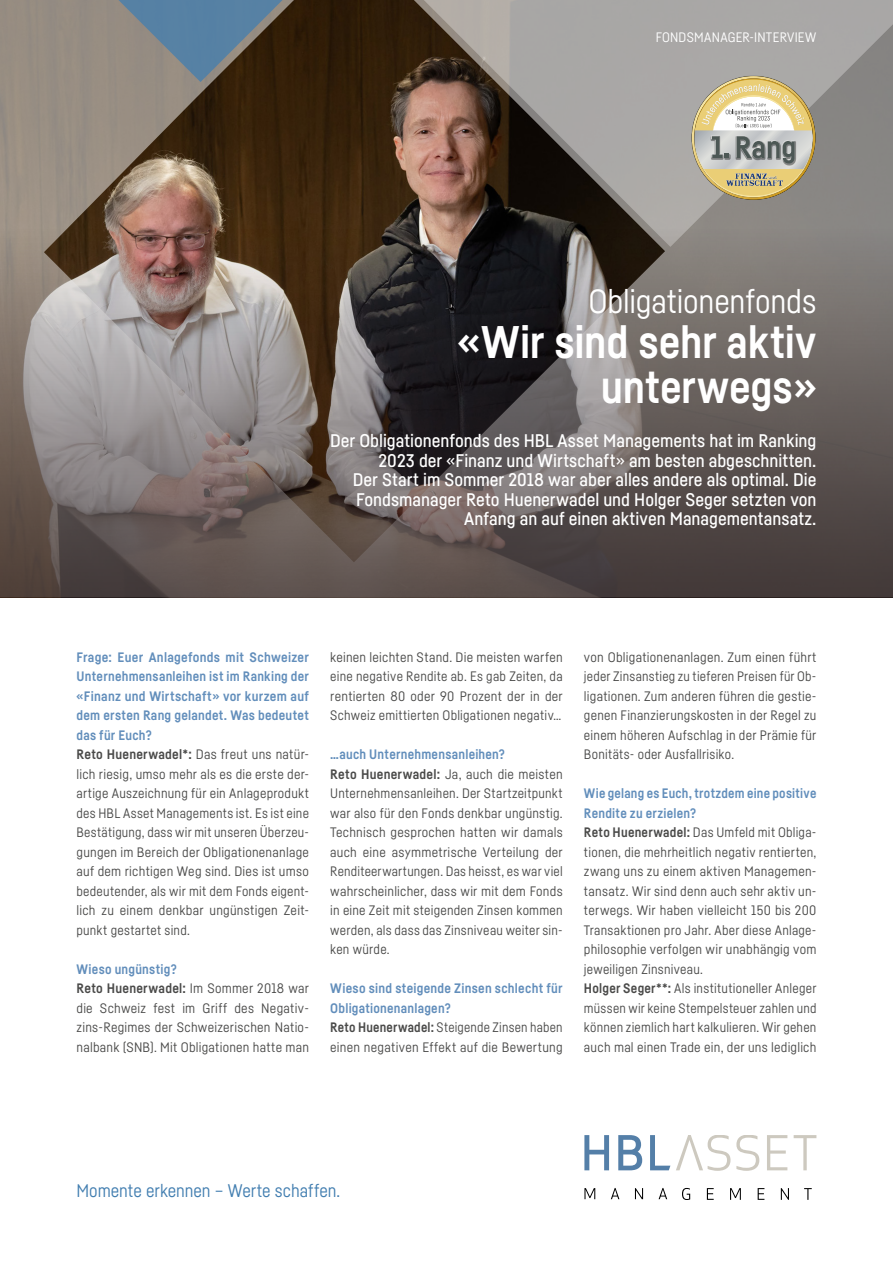
<style>
.page{position:relative;width:893px;height:1263px;background:#fff}
.page>*{position:absolute;margin:0;border:0;box-sizing:border-box;transform-origin:0 0}
.t1{font:700 45px/45px "Fabrikat";letter-spacing:-.005em;color:#fff;text-align:right}
.t2{font:33px "Fabrikat";letter-spacing:-.005em;color:#fff}
.t3{font:500 18px/19.5px "Fabrikat";color:#fff;text-align:right}
.t4{font:18px "Fabrikat";letter-spacing:-.005em;color:#427eb0}
.t5{font:13.5px/19.5px "Fabrikat";letter-spacing:.015em;color:#4a4a49}
.t6{font:700 13.5px/19.5px "Fabrikat";letter-spacing:.015em;color:#628ebb}
.t7{font:13.5px "Fabrikat";letter-spacing:.015em;color:#fff}
.s1{font-weight:700;color:#628ebb}
.s2{font-weight:700}
.s3{color:#4a4a49}
.s4{font-weight:400;color:#4a4a49}
</style>
<div class="page">
<svg style="left:0;top:0;width:361px;height:229px;background:#6f5d4b"></svg>
<svg style="left:361px;top:0;width:532px;height:229px;background:#827872"></svg>
<svg style="left:54px;top:0;width:293px;height:82px;background:#636564"></svg>
<svg style="left:0;top:229px;width:893px;height:368px;background:#685f5d"></svg>
<svg style="left:584px;top:1188px;width:11px;height:11px"></svg>
<svg style="left:611px;top:1188px;width:8px;height:11px"></svg>
<svg style="left:635px;top:1188px;width:8px;height:11px"></svg>
<svg style="left:659px;top:1188px;width:8px;height:11px"></svg>
<svg style="left:682px;top:1188px;width:8px;height:11px"></svg>
<svg style="left:707px;top:1188px;width:7px;height:11px"></svg>
<svg style="left:730px;top:1188px;width:11px;height:11px"></svg>
<svg style="left:758px;top:1188px;width:6px;height:11px"></svg>
<svg style="left:781px;top:1188px;width:8px;height:11px"></svg>
<svg style="left:804px;top:1188px;width:8px;height:11px"></svg>
<svg style="left:584px;top:1135px;width:25px;height:35px"></svg>
<svg style="left:618px;top:1135px;width:24px;height:35px"></svg>
<svg style="left:650px;top:1135px;width:20px;height:35px"></svg>
<svg style="left:736px;top:1135px;width:23px;height:36px"></svg>
<svg style="left:767px;top:1135px;width:20px;height:35px"></svg>
<svg style="left:794px;top:1135px;width:22px;height:35px"></svg>
<svg style="left:676px;top:1135px;width:54px;height:36px"></svg>
<svg style="left:692px;top:76px;width:123px;height:124px;background:#c6bea2"></svg>
<img style="left:727px;top:174px;width:56px;height:11px">
<p class="t7" style="left:656px;top:29px;width:162px">FONDSMANAGER-INTERVIEW</p>
<h2 class="t2" style="left:588px;top:282px;width:229px">Obligationenfonds</h2>
<h1 class="t1" style="left:458px;top:319px;width:360px">«Wir sind sehr aktiv unterwegs»</h1>
<p class="t3" style="left:330px;top:430px;width:488px">Der Obligationenfonds des HBL Asset Managements hat im Ranking 2023 der «Finanz und Wirtschaft» am besten abgeschnitten.<br>Der Start im Sommer 2018 war aber alles andere als optimal. Die Fondsmanager Reto Huenerwadel und Holger Seger setzten von Anfang an auf einen aktiven Managementansatz.</p>
<p class="t5" style="left:77px;top:647px;width:234px"><span class="s1">Frage: Euer Anlagefonds mit Schweizer Unternehmensanleihen ist im Ranking der «Finanz und Wirtschaft» vor kurzem auf dem ersten Rang gelandet. Was bedeutet das für Euch?<br></span><span class="s2">Reto Huenerwadel*:</span> Das freut uns natür&shy;lich riesig, umso mehr als es die erste der&shy;artige Auszeichnung für ein Anlageprodukt des HBL Asset Managements ist. Es ist eine Bestätigung, dass wir mit unseren Überzeu&shy;gungen im Bereich der Obligationenanlage auf dem richtigen Weg sind. Dies ist umso bedeutender, als wir mit dem Fonds eigent&shy;lich zu einem denkbar ungünstigen Zeit&shy;punkt gestartet sind.</p>
<p class="t5" style="left:77px;top:959px;width:234px"><span class="s1">Wieso ungünstig?<br></span><span class="s2">Reto Huenerwadel:</span> Im Sommer 2018 war die Schweiz fest im Griff des Negativ&shy;zins-Regimes der Schweizerischen Natio&shy;nalbank (SNB). Mit Obligationen hatte man</p>
<p class="t5" style="left:330px;top:647px;width:234px;text-align:justify">keinen leichten Stand. Die meisten warfen eine negative Rendite ab. Es gab Zeiten, da rentierten 80 oder 90 Prozent der in der Schweiz emittierten Obligationen negativ…</p>
<p class="t5" style="left:330px;top:744px;width:234px"><span class="s1">…auch Unternehmensanleihen?<br></span><span class="s2">Reto Huenerwadel:</span> Ja, auch die meisten Unternehmensanleihen. Der Startzeitpunkt war also für den Fonds denkbar ungünstig.<br>Technisch gesprochen hatten wir damals auch eine asymmetrische Verteilung der Renditeerwartungen. Das heisst, es war viel wahrscheinlicher, dass wir mit dem Fonds in eine Zeit mit steigenden Zinsen kommen werden, als dass das Zinsniveau weiter sin&shy;ken würde.</p>
<p class="t6" style="left:330px;top:978px;width:234px">Wieso sind steigende Zinsen schlecht für Obligationenanlagen?<br><span class="s3">Reto Huenerwadel:</span> <span class="s4">Steigende Zinsen haben einen negativen Effekt auf die Bewertung</span></p>
<p class="t5" style="left:584px;top:647px;width:234px;text-align:justify">von Obligationenanlagen. Zum einen führt jeder Zinsanstieg zu tieferen Preisen für Ob&shy;ligationen. Zum anderen führen die gestie&shy;genen Finanzierungskosten in der Regel zu einem höheren Aufschlag in der Prämie für Bonitäts- oder Ausfallrisiko.</p>
<p class="t5" style="left:584px;top:783px;width:234px"><span class="s1">Wie gelang es Euch, trotzdem eine positive Rendite zu erzielen?<br></span><span class="s2">Reto Huenerwadel:</span> Das Umfeld mit Obliga&shy;tionen, die mehrheitlich negativ rentierten, zwang uns zu einem aktiven Managemen&shy;tansatz. Wir sind denn auch sehr aktiv un&shy;terwegs. Wir haben vielleicht 150 bis 200<br>Transaktionen pro Jahr. Aber diese Anlage&shy;philosophie verfolgen wir unabhängig vom jeweiligen Zinsniveau.<br><span class="s2">Holger Seger**:</span> Als institutioneller Anleger müssen wir keine Stempelsteuer zahlen und können ziemlich hart kalkulieren. Wir gehen auch mal einen Trade ein, der uns lediglich</p>
<h3 class="t4" style="left:77px;top:1180px;width:265px">Momente erkennen – Werte schaffen.</h3>
</div>
